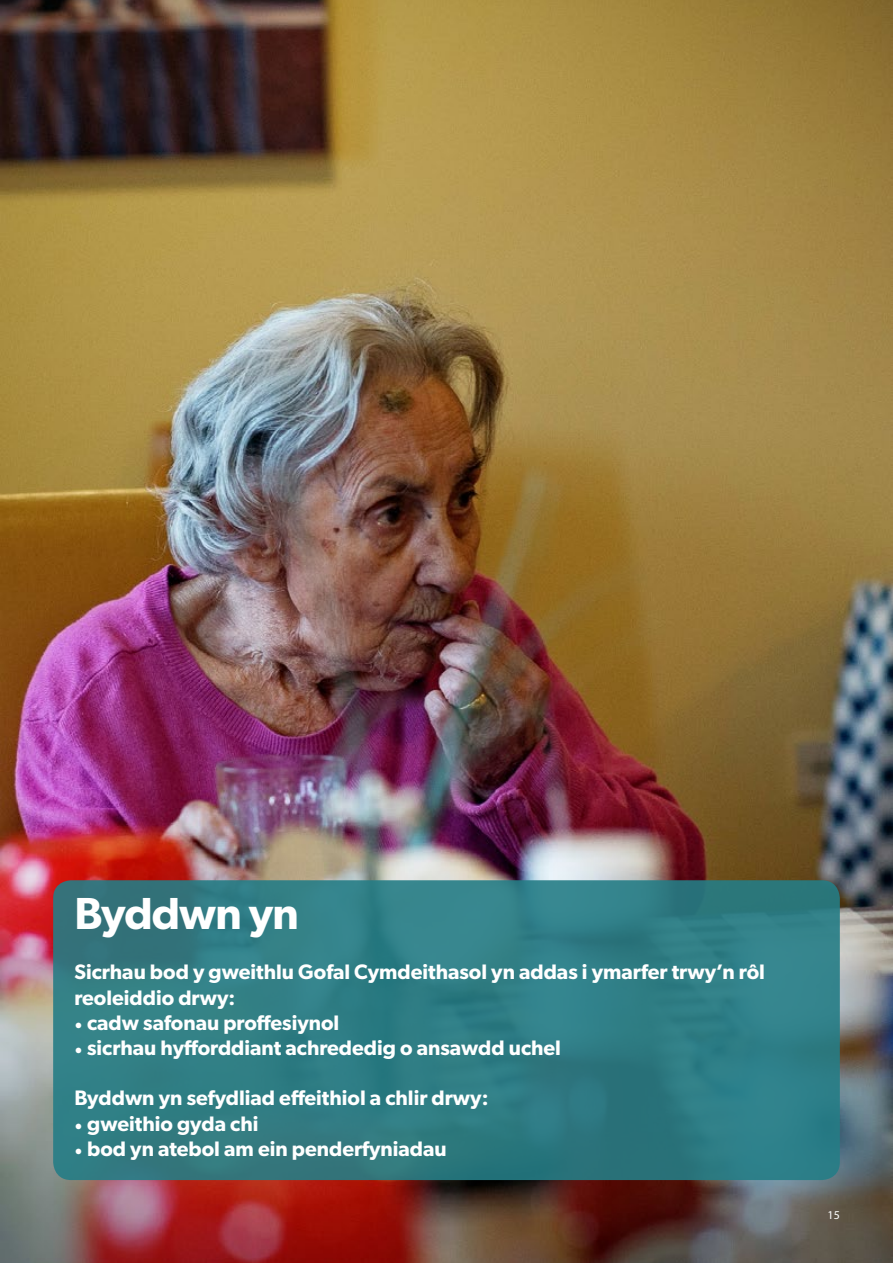
<style>
.page{position:relative;width:893px;height:1263px;background:#fff}
.page>*{position:absolute;margin:0;border:0;box-sizing:border-box;transform-origin:0 0}
.t1{font:600 45px "Gibson";letter-spacing:-.02em;color:#fff}
.t2{font:600 21px/25.2px "Gibson";color:#fff}
.t3{font:12px "Myriad Pro";color:#fff}
.s1{font-family:"Minion Pro";font-weight:400}
</style>
<div class="page">
<img style="left:0;top:0;width:893px;height:1263px">
<div style="left:53px;top:880px;width:787px;height:300px;background:linear-gradient(to right,#337c82,#2e7e86);border-radius:18px"></div>
<h1 class="t1" style="left:74px;top:886px;width:226px">Byddwn yn</h1>
<p class="t2" style="left:74px;top:959px;width:692px">Sicrhau bod y gweithlu Gofal Cymdeithasol yn addas i ymarfer trwy’n rôl reoleiddio drwy:</p>
<p class="t2" style="left:74px;top:1009px;width:266px"><span class="s1">•</span> cadw safonau proffesiynol</p>
<p class="t2" style="left:74px;top:1035px;width:488px"><span class="s1">•</span> sicrhau hyfforddiant achrededig o ansawdd uchel</p>
<p class="t2" style="left:74px;top:1085px;width:416px">Byddwn yn sefydliad effeithiol a chlir drwy:</p>
<p class="t2" style="left:74px;top:1110px;width:185px"><span class="s1">•</span> gweithio gyda chi</p>
<p class="t2" style="left:74px;top:1135px;width:374px"><span class="s1">•</span> bod yn atebol am ein penderfyniadau</p>
<p class="t3" style="left:827px;top:1208px;width:14px">15</p>
</div>
